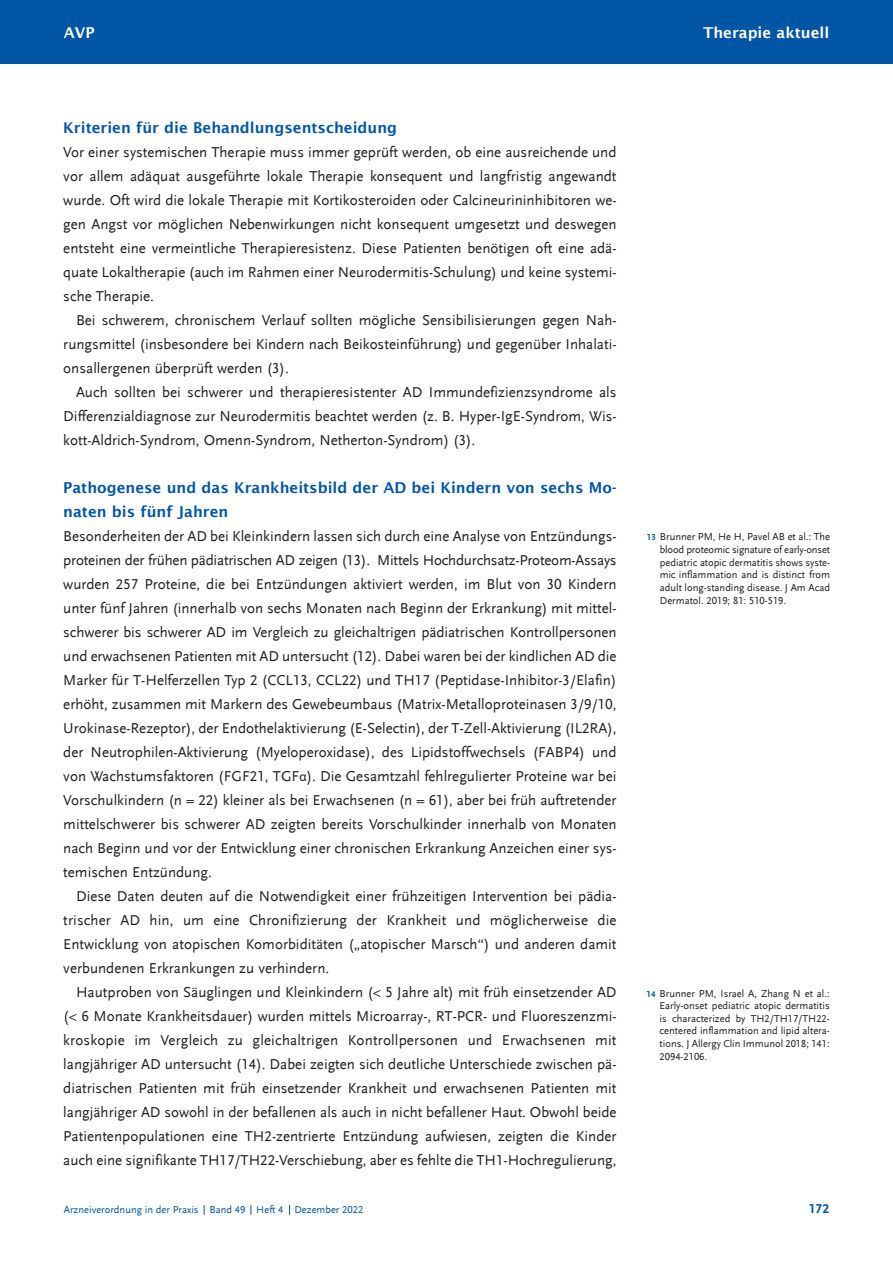
<style>
.page{position:relative;width:893px;height:1263px;background:#fff}
.page>*{position:absolute;margin:0;border:0;box-sizing:border-box;transform-origin:0 0}
.t1{font:15px/24px "Scala Sans LF";color:#231f20;text-align:justify}
.t2{font:600 15px/24px "Lucida Sans";color:#0155a5}
.t3{font:600 15px "Lucida Sans";color:#fff}
.t4{font:700 13.5px "Scala Sans LF";color:#0155a5}
.t5{font:10.5px/12.6px "Scala Sans LF";color:#231f20;text-align:justify}
.t6{font:10.5px "Scala Sans LF";color:#0155a5}
.s1{font-family:"Arial";font-size:12.45px}
.s2{font-weight:700;font-size:9px;color:#0155a5}
</style>
<div class="page">
<div style="left:0;top:0;width:893px;height:64px;background:#0155a5"></div>
<p class="t3" style="left:64px;top:24px;width:32px">AVP</p>
<p class="t3" style="left:703px;top:24px;width:128px">Therapie aktuell</p>
<p class="t2" style="left:63px;top:115px;width:335px">Kriterien für die Behandlungsentscheidung</p>
<p class="t1" style="left:63px;top:140px;width:555px">Vor einer systemischen Therapie muss immer geprüft werden, ob eine ausreichende und vor allem adäquat ausgeführte lokale Therapie konsequent und langfristig angewandt wurde. Oft wird die lokale Therapie mit Kortikosteroiden oder Calcineurininhibitoren we - gen Angst vor möglichen Nebenwirkungen nicht konsequent umgesetzt und deswegen entsteht eine vermeintliche Therapieresistenz. Diese Patienten benötigen oft eine adä - quate Lokaltherapie (auch im Rahmen einer Neurodermitis-Schulung) und keine systemi&shy;sche Therapie.</p>
<p class="t1" style="left:63px;top:308px;width:555px;text-indent:13px">Bei schwerem, chronischem Verlauf sollten mögliche Sensibilisierungen gegen Nah&shy;rungsmittel (insbesondere bei Kindern nach Beikosteinführung) und gegenüber Inhalati&shy;onsallergenen überprüft werden (3).</p>
<p class="t1" style="left:63px;top:380px;width:555px;text-indent:13px">Auch sollten bei schwerer und therapieresistenter AD Immundefizienzsyndrome als Differenzialdiagnose zur Neurodermitis beachtet werden (z. B. Hyper-IgE-Syndrom, Wis&shy;kott-Aldrich-Syndrom, Omenn-Syndrom, Netherton-Syndrom) (3).</p>
<p class="t2" style="left:63px;top:475px;width:555px">Pathogenese und das Krankheitsbild der AD bei Kindern von sechs Mo&shy;naten bis fünf Jahren</p>
<p class="t1" style="left:63px;top:524px;width:555px">Besonderheiten der AD bei Kleinkindern lassen sich durch eine Analyse von Entzündungs&shy;proteinen der frühen pädiatrischen AD zeigen (13). Mittels Hochdurchsatz-Proteom-Assays wurden 257 Proteine, die bei Entzündungen aktiviert werden, im Blut von 30 Kindern unter fünf Jahren (innerhalb von sechs Monaten nach Beginn der Erkrankung) mit mittel&shy;schwerer bis schwerer AD im Vergleich zu gleichaltrigen pädiatrischen Kontrollpersonen und erwachsenen Patienten mit AD untersucht (12). Dabei waren bei der kindlichen AD die Marker für T-Helferzellen Typ 2 (CCL13, CCL22) und TH17 (Peptidase-Inhibitor-3/Elafin) erhöht, zusammen mit Markern des Gewebeumbaus (Matrix-Metalloproteinasen 3/9/10, Urokinase-Rezeptor), der Endothelaktivierung (E-Selectin), der T-Zell-Aktivierung (IL2RA), der Neutrophilen-Aktivierung (Myeloperoxidase), des Lipidstoffwechsels (FABP4) und von Wachstumsfaktoren (FGF21, TGF<span class="s1">α</span>). Die Gesamtzahl fehlregulierter Proteine war bei Vorschulkindern (n = 22) kleiner als bei Erwachsenen (n = 61), aber bei früh auftretender mittelschwerer bis schwerer AD zeigten bereits Vorschulkinder innerhalb von Monaten nach Beginn und vor der Entwicklung einer chronischen Erkrankung Anzeichen einer sys - temischen Entzündung.</p>
<p class="t1" style="left:63px;top:884px;width:555px;text-indent:13px">Diese Daten deuten auf die Notwendigkeit einer frühzeitigen Intervention bei pädia - trischer AD hin, um eine Chronifizierung der Krankheit und möglicherweise die Entwicklung von atopischen Komorbiditäten („atopischer Marsch“) und anderen damit verbundenen Erkrankungen zu verhindern.</p>
<p class="t1" style="left:63px;top:980px;width:555px;text-indent:13px">Hautproben von Säuglingen und Kleinkindern (&lt; 5 Jahre alt) mit früh einsetzender AD (&lt; 6 Monate Krankheitsdauer) wurden mittels Microarray-, RT-PCR- und Fluoreszenzmi&shy;kroskopie im Vergleich zu gleichaltrigen Kontrollpersonen und Erwachsenen mit langjähriger AD untersucht (14). Dabei zeigten sich deutliche Unterschiede zwischen pä - di atrischen Patienten mit früh einsetzender Krankheit und erwachsenen Patienten mit langjähriger AD sowohl in der befallenen als auch in nicht befallener Haut. Obwohl beide Patientenpopulationen eine TH2-zentrierte Entzündung aufwiesen, zeigten die Kinder auch eine signifikante TH17/TH22-Verschiebung, aber es fehlte die TH1-Hochregulierung,</p>
<p class="t5" style="left:660px;top:531px;width:172px;text-indent:-13px"><span class="s2">13</span> Brunner PM, He H, Pavel AB et al.: The blood proteomic signature of early-onset pediatric atopic dermatitis shows syste&shy;mic inflammation and is distinct from adult long-standing disease. J Am Acad Dermatol. 2019; 81: 510-519.</p>
<p class="t5" style="left:660px;top:987px;width:172px;text-indent:-13px"><span class="s2">14</span> Brunner PM, Israel A, Zhang N et al.:<br>Early-onset pediatric atopic dermatitis is characterized by TH2/TH17/TH22- centered inflammation and lipid altera&shy;tions. J Allergy Clin Immunol 2018; 141:<br>2094-2106.</p>
<p class="t6" style="left:64px;top:1204px;width:301px">Arzneiverordnung in der Praxis Band 49 Heft 4 Dezember 2022</p>
<p class="t4" style="left:809px;top:1201px;width:22px">172</p>
</div>
